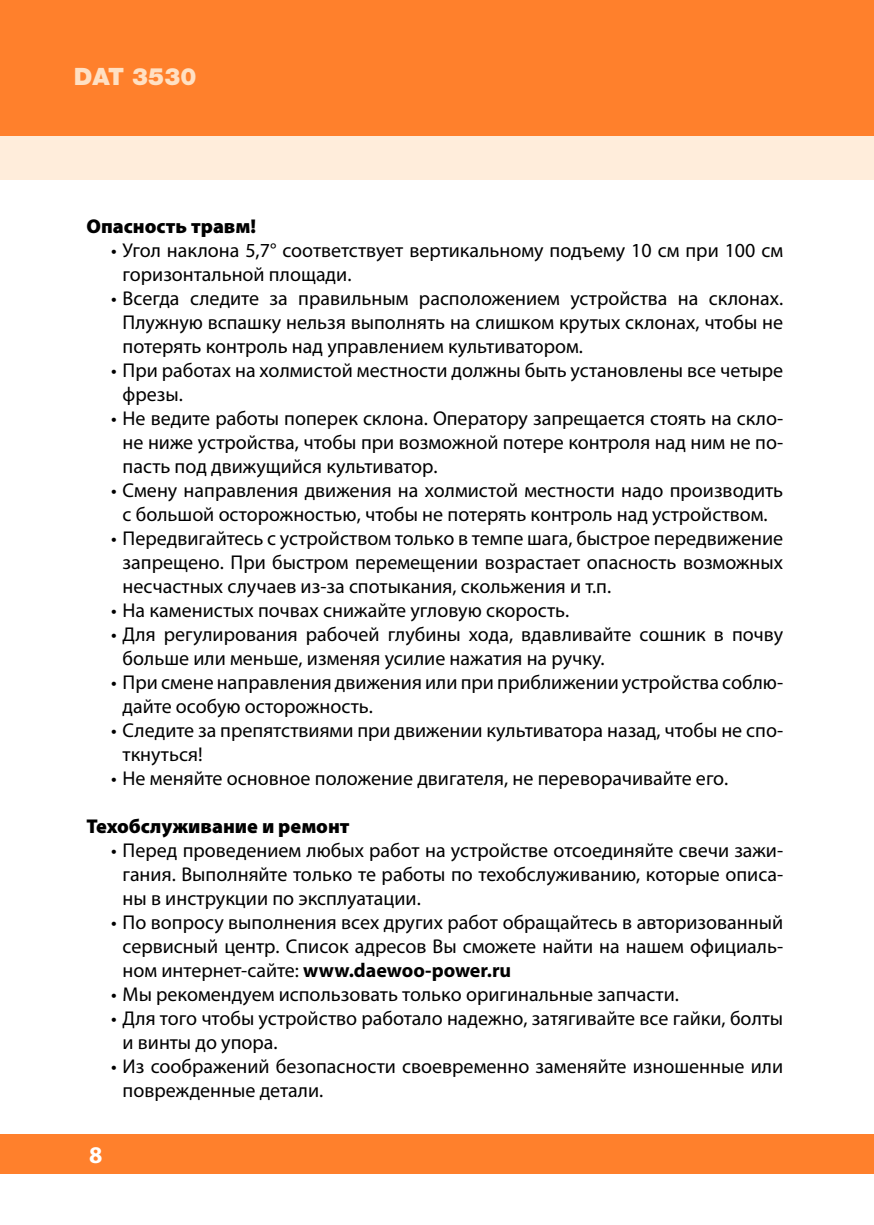
<style>
.page{position:relative;width:874px;height:1225px;background:#fff}
.page>*{position:absolute;margin:0;border:0;box-sizing:border-box;transform-origin:0 0}
.t1{font:900 24px "Helvetica Neue Cyr";color:#ffe0c3}
.t2{font:700 24px "Myriad Pro";color:#fff}
.t3{font:20px/24px "Myriad Pro";color:#000}
.t4{font:900 20px "Myriad Pro";color:#000}
.s1{font-weight:700}
</style>
<div class="page">
<div style="left:0;top:0;width:873px;height:136px;background:#ff802c"></div>
<div style="left:0;top:1134px;width:873px;height:40px;background:#ff802c"></div>
<div style="left:0;top:136px;width:856px;height:44px;background:#ffeddb"></div>
<div style="left:856px;top:136px;width:17px;height:44px;background:#ffeddb"></div>
<p class="t1" style="left:74px;top:63px;width:124px">DAT 3530</p>
<p class="t4" style="left:86px;top:216px;width:171px">Опасность травм!</p>
<p class="t3" style="left:122px;top:240px;width:661px;text-indent:-11px">• Угол наклона 5,7° соответствует вертикальному подъему 10 см при 100 см горизонтальной площади.</p>
<p class="t3" style="left:122px;top:288px;width:661px;text-align:justify;text-indent:-11px">• Всегда следите за правильным расположением устройства на склонах.<br>Плужную вспашку нельзя выполнять на слишком крутых склонах, чтобы не потерять контроль над управлением культиватором.</p>
<p class="t3" style="left:122px;top:360px;width:661px;text-indent:-11px">• При работах на холмистой местности должны быть установлены все четыре фрезы.</p>
<p class="t3" style="left:122px;top:408px;width:661px;text-align:justify;text-indent:-11px">• Не ведите работы поперек склона. Оператору запрещается стоять на скло&shy;не ниже устройства, чтобы при возможной потере контроля над ним не по&shy;пасть под движущийся культиватор.</p>
<p class="t3" style="left:111px;top:480px;width:673px;text-align:center">• Смену направления движения на холмистой местности надо производить с большой осторожностью, чтобы не потерять контроль над устройством.</p>
<p class="t3" style="left:122px;top:528px;width:661px;text-align:justify;text-indent:-11px">• Передвигайтесь с устройством только в темпе шага, быстрое передвижение запрещено. При быстром перемещении возрастает опасность возможных несчастных случаев из-за спотыкания, скольжения и т.п.</p>
<p class="t3" style="left:111px;top:600px;width:459px">• На каменистых почвах снижайте угловую скорость.</p>
<p class="t3" style="left:122px;top:624px;width:661px;text-indent:-11px">• Для регулирования рабочей глубины хода, вдавливайте сошник в почву больше или меньше, изменяя усилие нажатия на ручку.</p>
<p class="t3" style="left:122px;top:672px;width:661px;text-indent:-11px">• При смене направления движения или при приближении устройства соблю&shy;дайте особую осторожность.</p>
<p class="t3" style="left:122px;top:720px;width:661px;text-indent:-11px">• Следите за препятствиями при движении культиватора назад, чтобы не спо&shy;ткнуться!</p>
<p class="t3" style="left:111px;top:768px;width:618px">• Не меняйте основное положение двигателя, не переворачивайте его.</p>
<p class="t4" style="left:86px;top:816px;width:264px">Техобслуживание и ремонт</p>
<p class="t3" style="left:122px;top:840px;width:661px;text-align:justify;text-indent:-11px">• Перед проведением любых работ на устройстве отсоединяйте свечи зажи&shy;гания. Выполняйте только те работы по техобслуживанию, которые описа&shy;ны в инструкции по эксплуатации.</p>
<p class="t3" style="left:122px;top:912px;width:661px;text-align:justify;text-indent:-11px">• По вопросу выполнения всех других работ обращайтесь в авторизованный сервисный центр. Список адресов Вы сможете найти на нашем официаль&shy;ном интернет-сайте: <span class="s1">www.daewoo-power.ru</span></p>
<p class="t3" style="left:111px;top:984px;width:569px">• Мы рекомендуем использовать только оригинальные запчасти.</p>
<p class="t3" style="left:122px;top:1008px;width:661px;text-indent:-11px">• Для того чтобы устройство работало надежно, затягивайте все гайки, болты и винты до упора.</p>
<p class="t3" style="left:122px;top:1056px;width:661px;text-indent:-11px">• Из соображений безопасности своевременно заменяйте изношенные или поврежденные детали.</p>
<p class="t2" style="left:89px;top:1146px;width:15px">8</p>
</div>
